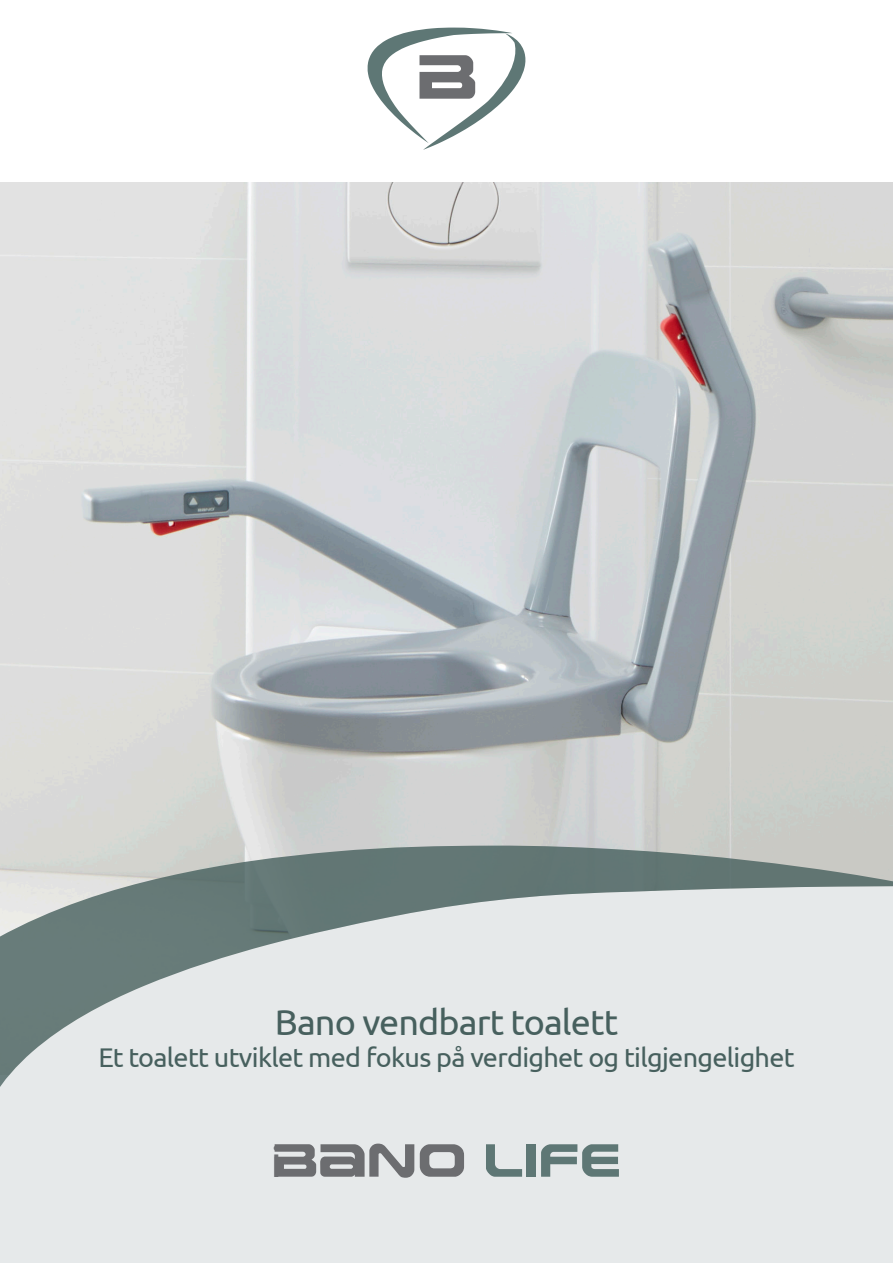
<style>
.page{position:relative;width:893px;height:1263px;background:#fff}
.page>*{position:absolute;margin:0;border:0;box-sizing:border-box;transform-origin:0 0}
.t1{font:46.5px "Myriad Pro";color:#6c6d70;scale:.96 1}
.t2{font:36px "Ubuntu";letter-spacing:-.025em;color:#47605e}
.t3{font:27px "Ubuntu";letter-spacing:-.025em;color:#47605e}
</style>
<div class="page">
<img style="left:0;top:182px;width:893px;height:663px">
<svg style="left:0;top:845px;width:893px;height:418px;fill:#e6e9ea"></svg>
<svg style="left:275px;top:1143px;width:139px;height:35px"></svg>
<svg style="left:420px;top:1144px;width:44px;height:33px"></svg>
<svg style="left:486px;top:1144px;width:36px;height:33px"></svg>
<div style="left:527px;top:1144px;width:9px;height:33px;background:#5e7775"></div>
<svg style="left:541px;top:1144px;width:78px;height:33px"></svg>
<svg style="left:367px;top:28px;width:159px;height:122px"></svg>
<p class="t2" style="left:275px;top:1000px;width:345px">Bano vendbart toalett</p>
<p class="t3" style="left:98px;top:1041px;width:698px">Et toalett utviklet med fokus på verdighet og tilgjengelighet</p>
<h1 class="t1" style="left:271px;top:1132px;width:12px">i</h1>
</div>
